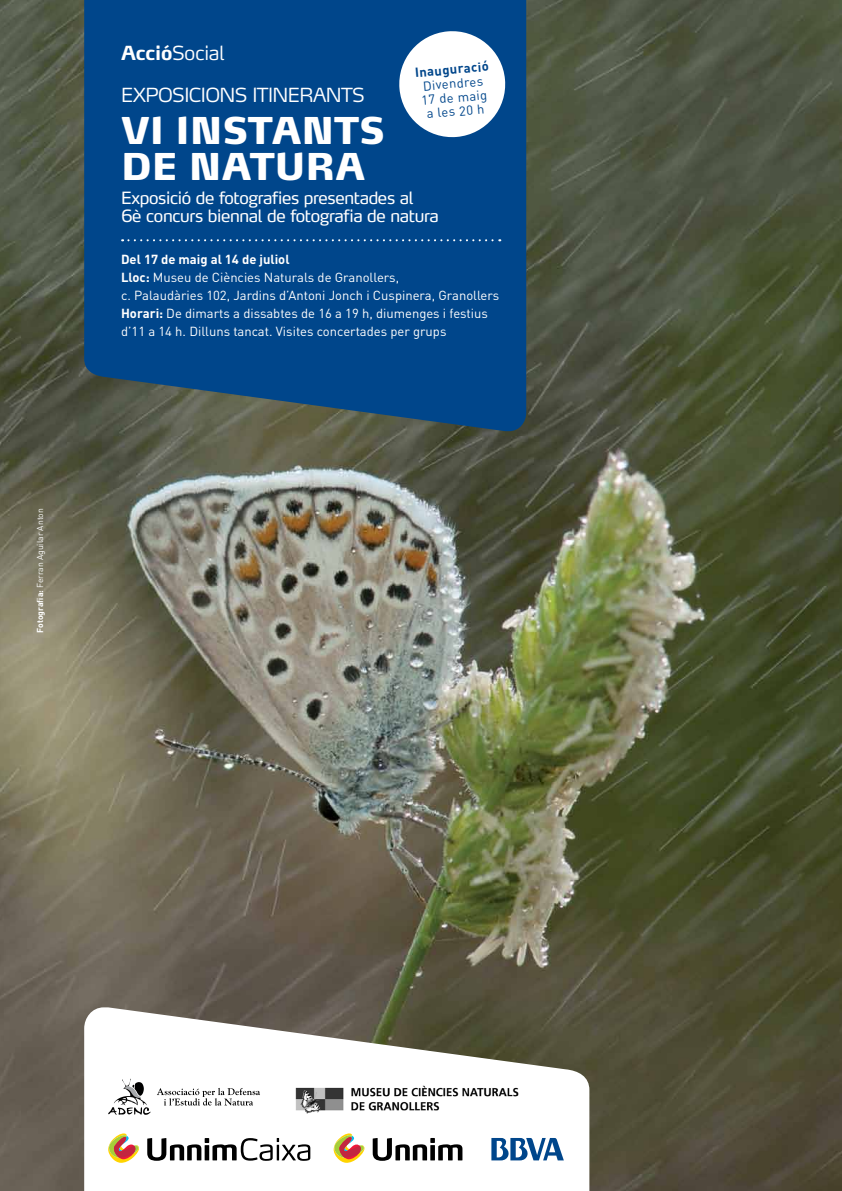
<style>
.page{position:relative;width:842px;height:1191px;background:#fff}
.page>*{position:absolute;margin:0;border:0;box-sizing:border-box;transform-origin:0 0}
.t1{font:900 36.6px/36px "Max TF";color:#fff}
.t2{font:300 19.2px/42px "Max LF";letter-spacing:-.03em;color:#fff}
.t3{font:16.7px/18px "Max TF";letter-spacing:-.02em;color:#fff}
.t4{font:13px/18px "DIN Pro";color:#fff}
.t5{font:13px/14px "DIN Pro";color:#00468b;text-align:center}
.t6{font:700 13px "DIN Pro";color:#00468b}
.t7{font:8.6px "DIN Pro";color:#fff}
.s1{font-weight:700}
</style>
<div class="page">
<img style="left:0;top:0;width:842px;height:1191px">
<svg style="left:84px;top:0;width:442px;height:431px;background:#064786"></svg>
<svg style="left:122px;top:239px;width:378px;height:2px"></svg>
<svg style="left:84px;top:1007px;width:505px;height:184px"></svg>
<svg style="left:373px;top:1138px;width:89px;height:22px"></svg>
<svg style="left:333px;top:1133px;width:34px;height:30px"></svg>
<svg style="left:491px;top:1138px;width:73px;height:22px"></svg>
<svg style="left:108px;top:1133px;width:202px;height:30px"></svg>
<svg style="left:108px;top:1078px;width:43px;height:36px"></svg>
<svg style="left:157px;top:1087px;width:103px;height:18px"></svg>
<img style="left:292px;top:1084px;width:230px;height:30px">
<svg style="left:397px;top:29px;width:110px;height:110px"></svg>
<p class="t7" style="left:34px;top:633px;width:126px;rotate:-90deg"><span class="s1">Fotografia:</span> Ferran Aguilar Anton</p>
<h2 class="t2" style="left:121px;top:32px;width:243px"><span class="s1">Acció</span>SOCIAL<br>EXPOSICIONS ITINERANTS</h2>
<h1 class="t1" style="left:121px;top:112px;width:265px">VI INSTANTS<br>DE NATURA</h1>
<p class="t3" style="left:121px;top:189px;width:319px">Exposició de fotografies presentades al<br>6è concurs biennal de fotografia de natura</p>
<p class="t4" style="left:121px;top:250px;width:380px"><span class="s1">Del 17 de maig al 14 de juliol<br>Lloc:</span> Museu de Ciències Naturals de Granollers,<br>c. Palaudàries 102, Jardins d’Antoni Jonch i Cuspinera, Granollers <span class="s1">Horari:</span> De dimarts a dissabtes de 16 a 19 h, diumenges i festius d’11 a 14 h. Dilluns tancat. Visites concertades per grups</p>
<p class="t6" style="left:414px;top:64px;width:75px;rotate:-5deg">Inauguració</p>
<p class="t5" style="left:419px;top:79px;width:68px;rotate:-5deg">Divendres<br>17 de maig a les 20 h</p>
</div>
